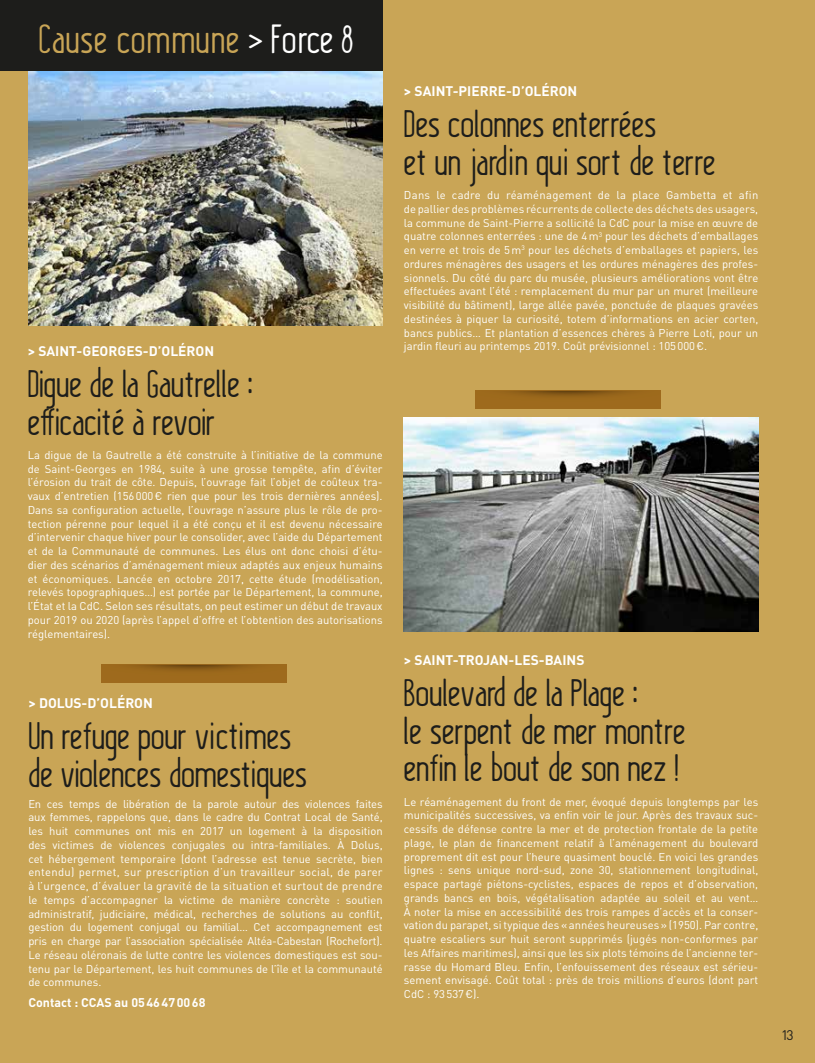
<style>
.page{position:relative;width:815px;height:1063px;background:#c9a556}
.page>*{position:absolute;margin:0;border:0;box-sizing:border-box;transform-origin:0 0}
.t1{font:40px "Kraftstoff";letter-spacing:.025em;color:#c9a556}
.t2{font:37.5px/37.5px "Kraftstoff";letter-spacing:.01em;color:#1d1d1b}
.t3{font:700 13.75px "DINOT";color:#fff}
.t4{font:13.75px "DINOT";color:#1d1d1b}
.t5{font:700 12.5px "DINOT";color:#fff}
.t6{font:11.25px/13.8px "DINOT";color:#fff;text-align:justify}
.s1{color:#fff}
</style>
<div class="page">
<svg style="left:475px;top:391px;width:186px;height:18px;background:#99661b"></svg>
<svg style="left:101px;top:665px;width:185px;height:18px;background:#99661b"></svg>
<img style="left:404px;top:418px;width:354px;height:214px">
<img style="left:28px;top:71px;width:355px;height:254px">
<div style="left:0;top:0;width:383px;height:71px;background:#1d1d1b"></div>
<h1 class="t1" style="left:39px;top:14px;width:316px">Cause commune <span class="s1">&gt; Force 8</span></h1>
<p class="t3" style="left:28px;top:342px;width:188px">&gt; SAINT-GEORGES-D’OLÉRON</p>
<h2 class="t2" style="left:28px;top:366px;width:226px">Digue de la Gautrelle : efficacité à revoir</h2>
<p class="t6" style="left:28px;top:448px;width:356px">La digue de la Gautrelle a été construite à l’initiative de la commune de Saint-Georges en 1984, suite à une grosse tempête, afin d’éviter l’érosion du trait de côte. Depuis, l’ouvrage fait l’objet de coûteux tra&shy;vaux d’entretien (156000€ rien que pour les trois dernières années).<br>Dans sa configuration actuelle, l’ouvrage n’assure plus le rôle de pro&shy;tection pérenne pour lequel il a été conçu et il est devenu nécessaire d’intervenir chaque hiver pour le consolider, avec l’aide du Département et de la Communauté de communes. Les élus ont donc choisi d’étu&shy;dier des scénarios d’aménagement mieux adaptés aux enjeux humains et économiques. Lancée en octobre 2017, cette étude (modélisation, relevés topographiques…) est portée par le Département, la commune, l’État et la CdC. Selon ses résultats, on peut estimer un début de travaux pour 2019 ou 2020 (après l’appel d’offre et l’obtention des autorisations réglementaires).</p>
<p class="t3" style="left:28px;top:694px;width:126px">&gt; DOLUS-D’OLÉRON</p>
<h2 class="t2" style="left:28px;top:718px;width:280px">Un refuge pour victimes de violences domestiques</h2>
<p class="t6" style="left:28px;top:796px;width:356px">En ces temps de libération de la parole autour des violences faites aux femmes, rappelons que, dans le cadre du Contrat Local de Santé, les huit communes ont mis en 2017 un logement à la disposition des victimes de violences conjugales ou intra-familiales. À Dolus, cet hébergement temporaire (dont l’adresse est tenue secrète, bien entendu) permet, sur prescription d’un travailleur social, de parer à l’urgence, d’évaluer la gravité de la situation et surtout de prendre le temps d’accompagner la victime de manière concrète : soutien administratif, judiciaire, médical, recherches de solutions au conflit, gestion du logement conjugal ou familial… Cet accompagnement est pris en charge par l’association spécialisée Altéa-Cabestan (Rochefort).<br>Le réseau oléronais de lutte contre les violences domestiques est sou&shy;tenu par le Département, les huit communes de l’île et la communauté de communes.</p>
<p class="t5" style="left:28px;top:994px;width:179px">Contact : CCAS au 0546470068</p>
<p class="t3" style="left:404px;top:82px;width:175px">&gt; SAINT-PIERRE-D’OLÉRON</p>
<h2 class="t2" style="left:404px;top:106px;width:313px">Des colonnes enterrées<br>et un jardin qui sort de terre</h2>
<p class="t6" style="left:404px;top:188px;width:356px">Dans le cadre du réaménagement de la place Gambetta et afin de pallier des problèmes récurrents de collecte des déchets des usagers, la commune de Saint-Pierre a sollicité la CdC pour la mise en œuvre de quatre colonnes enterrées : une de 4m<sup>3</sup> pour les déchets d’emballages en verre et trois de 5m<sup>3</sup> pour les déchets d’emballages et papiers, les ordures ménagères des usagers et les ordures ménagères des profes&shy;sionnels. Du côté du parc du musée, plusieurs améliorations vont être effectuées avant l’été : remplacement du mur par un muret (meilleure visibilité du bâtiment), large allée pavée, ponctuée de plaques gravées destinées à piquer la curiosité, totem d’informations en acier corten, bancs publics… Et plantation d’essences chères à Pierre Loti, pour un jardin fleuri au printemps 2019. Coût prévisionnel : 105000€.</p>
<p class="t3" style="left:404px;top:651px;width:182px">&gt; SAINT-TROJAN-LES-BAINS</p>
<h2 class="t2" style="left:404px;top:675px;width:283px">Boulevard de la Plage :<br>le serpent de mer montre enfin le bout de son nez !</h2>
<p class="t6" style="left:404px;top:794px;width:356px;text-align:left">Le réaménagement du front de mer, évoqué depuis longtemps par les municipalités successives, va enfin voir le jour. Après des travaux suc&shy;cessifs de défense contre la mer et de protection frontale de la petite plage, le plan de financement relatif à l’aménagement du boulevard proprement dit est pour l’heure quasiment bouclé. En voici les grandes lignes : sens unique nord-sud, zone 30, stationnement longitudinal, espace partagé piétons-cyclistes, espaces de repos et d’observation, grands bancs en bois, végétalisation adaptée au soleil et au vent… À noter la mise en accessibilité des trois rampes d’accès et la conser&shy;vation du parapet, si typique des «années heureuses» (1950). Par contre, quatre escaliers sur huit seront supprimés (jugés non-conformes par les Affaires maritimes), ainsi que les six plots témoins de l’ancienne ter&shy;rasse du Homard Bleu. Enfin, l’enfouissement des réseaux est sérieu&shy;sement envisagé. Coût total : près de trois millions d’euros (dont part CdC : 93537€).</p>
<p class="t4" style="left:781px;top:1027px;width:14px">13</p>
</div>
